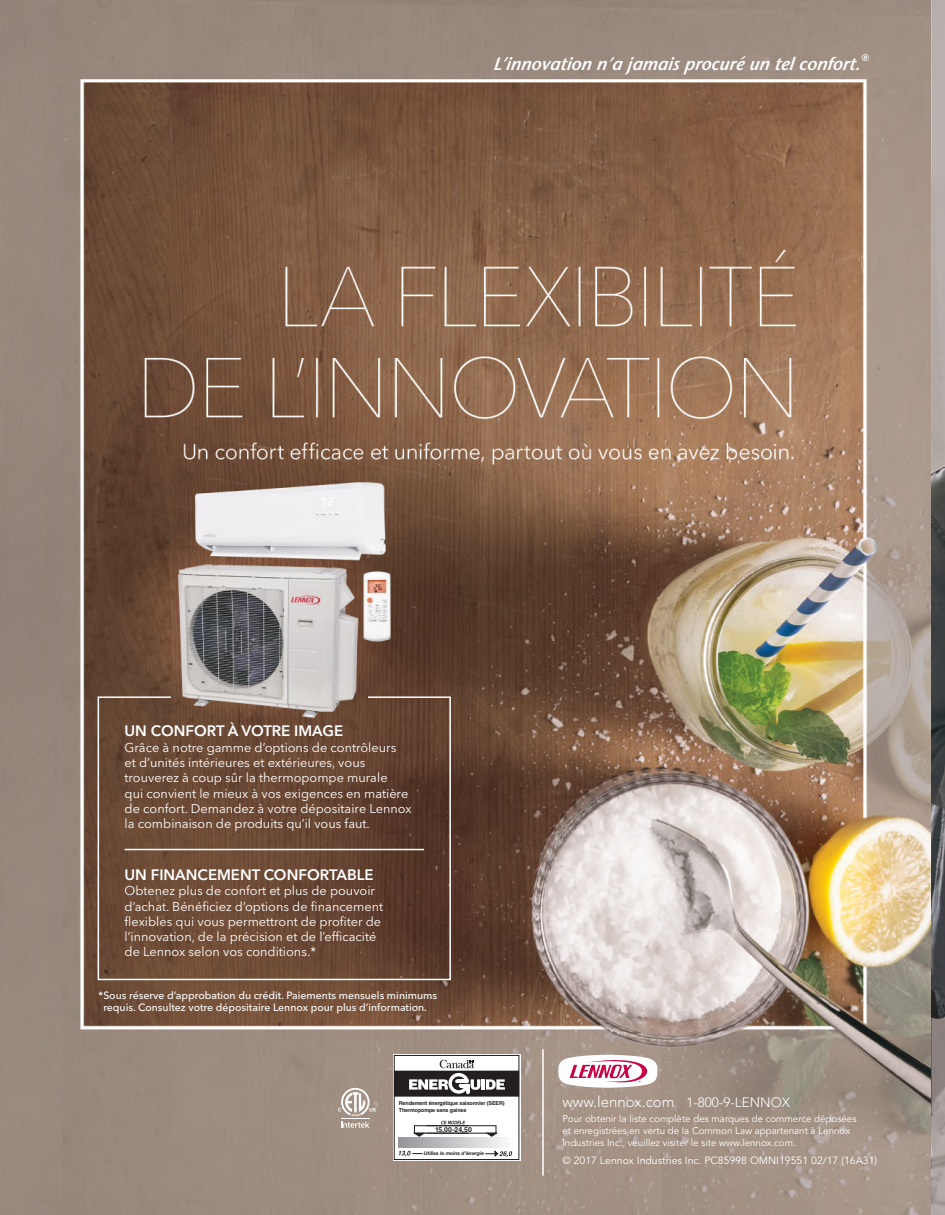
<style>
.page{position:relative;width:945px;height:1215px;background:#fff}
.page>*{position:absolute;margin:0;border:0;box-sizing:border-box;transform-origin:0 0}
.t1{font:italic 600 18px "Stone Sans";color:#fff}
.t2{font:600 15px "Avenir Next LT Pro";color:#fff}
.t3{font:300 15px "Avenir LT Std";color:#fff}
.t4{font:12.75px/15.3px "Avenir Next LT Pro";color:#fff}
.t5{font:500 10.5px/12px "Avenir Next LT Pro";color:#fff;text-align:center}
.t6{font:10.5px "Avenir LT Std";color:#fff}
.t7{font:9.75px/11.7px "Avenir LT Std";color:#fff}
.t8{font:italic 600 9.6px "Stone Sans";color:#fff}
.t9{font:700 6.9px "Helvetica";color:#241f1f}
.t10{font:700 5.4px "Helvetica";letter-spacing:-.02em;color:#241f1f}
.t11{font:italic 700 4.95px "Helvetica Neue";color:#241f1f}
.s1{font-size:13.5px}
</style>
<div class="page">
<img style="left:0;top:0;width:945px;height:1215px">
<hr style="left:542px;top:1049px;width:2px;height:127px;background:#fff">
<svg style="left:558px;top:1055px;width:99px;height:33px"></svg>
<svg style="left:338px;top:1088px;width:38px;height:40px"></svg>
<div style="left:116px;top:511px;width:282px;height:212px;background:#614330;border-radius:50%"></div>
<div style="left:393px;top:1054px;width:127px;height:107px;background:#fff"></div>
<svg style="left:399px;top:1138px;width:105px;height:9px"></svg>
<div style="left:394px;top:1055px;width:125px;height:105px;border:1px solid #241f1f"></div>
<div style="left:394px;top:1071px;width:125px;height:25px;background:#241f1f"></div>
<svg style="left:409px;top:1060px;width:96px;height:34px"></svg>
<svg style="left:487px;top:1133px;width:10px;height:3px"></svg>
<div style="left:426px;top:1125px;width:70px;height:8px;border:1px solid #241f1f"></div>
<svg style="left:414px;top:1133px;width:10px;height:3px"></svg>
<div style="left:414px;top:1125px;width:55px;height:8px;border:1px solid #241f1f"></div>
<svg style="left:441px;top:1120px;width:24px;height:4px"></svg>
<svg style="left:485px;top:1151px;width:27px;height:6px"></svg>
<svg style="left:399px;top:1151px;width:24px;height:6px"></svg>
<img style="left:139px;top:468px;width:275px;height:228px">
<svg style="left:97px;top:696px;width:355px;height:285px;background:#6a4a38"></svg>
<h1 class="t1" style="left:493px;top:53px;width:372px">L’innovation n’a jamais procuré un tel confort.</h1>
<p class="t8" style="left:861px;top:51px;width:9px">®</p>
<p class="t2" style="left:125px;top:722px;width:220px">UN CONFORT À VOTRE IMAGE</p>
<p class="t4" style="left:125px;top:740px;width:289px">Grâce à notre gamme d’options de contrôleurs<br>et d’unités intérieures et extérieures, vous trouverez à coup sûr la thermopompe murale<br>qui convient le mieux à vos exigences en matière de confort. Demandez à votre dépositaire Lennox la combinaison de produits qu’il vous faut.</p>
<p class="t2" style="left:125px;top:866px;width:251px">UN FINANCEMENT CONFORTABLE</p>
<p class="t4" style="left:125px;top:883px;width:260px">Obtenez plus de confort et plus de pouvoir d’achat. Bénéficiez d’options de financement flexibles qui vous permettront de profiter de l’innovation, de la précision et de l’efficacité de Lennox selon vos conditions.*</p>
<p class="t5" style="left:99px;top:989px;width:340px">*Sous réserve d’approbation du crédit. Paiements mensuels minimums requis. Consultez votre dépositaire Lennox pour plus d’information.</p>
<p class="t10" style="left:399px;top:1100px;width:107px">Rendement énergétique saisonnier (SEER)</p>
<p class="t10" style="left:399px;top:1106px;width:69px">Thermopompe sans gaines</p>
<p class="t9" style="left:435px;top:1125px;width:38px">15,00-24,50</p>
<p class="t11" style="left:424px;top:1150px;width:62px">Utilise le moins d’énergie</p>
<p class="t3" style="left:562px;top:1093px;width:229px">www.lennox.com <span class="s1">1-800-9-LENNOX</span></p>
<p class="t7" style="left:562px;top:1113px;width:296px">Pour obtenir la liste complète des marques de commerce déposées et enregistrées en vertu de la Common Law appartenant à Lennox<br>Industries Inc., veuillez visiter le site www.lennox.com.</p>
<p class="t6" style="left:562px;top:1154px;width:316px">© 2017 Lennox Industries Inc. PC85998 OMNI19551 02/17 (16A31)</p>
</div>
